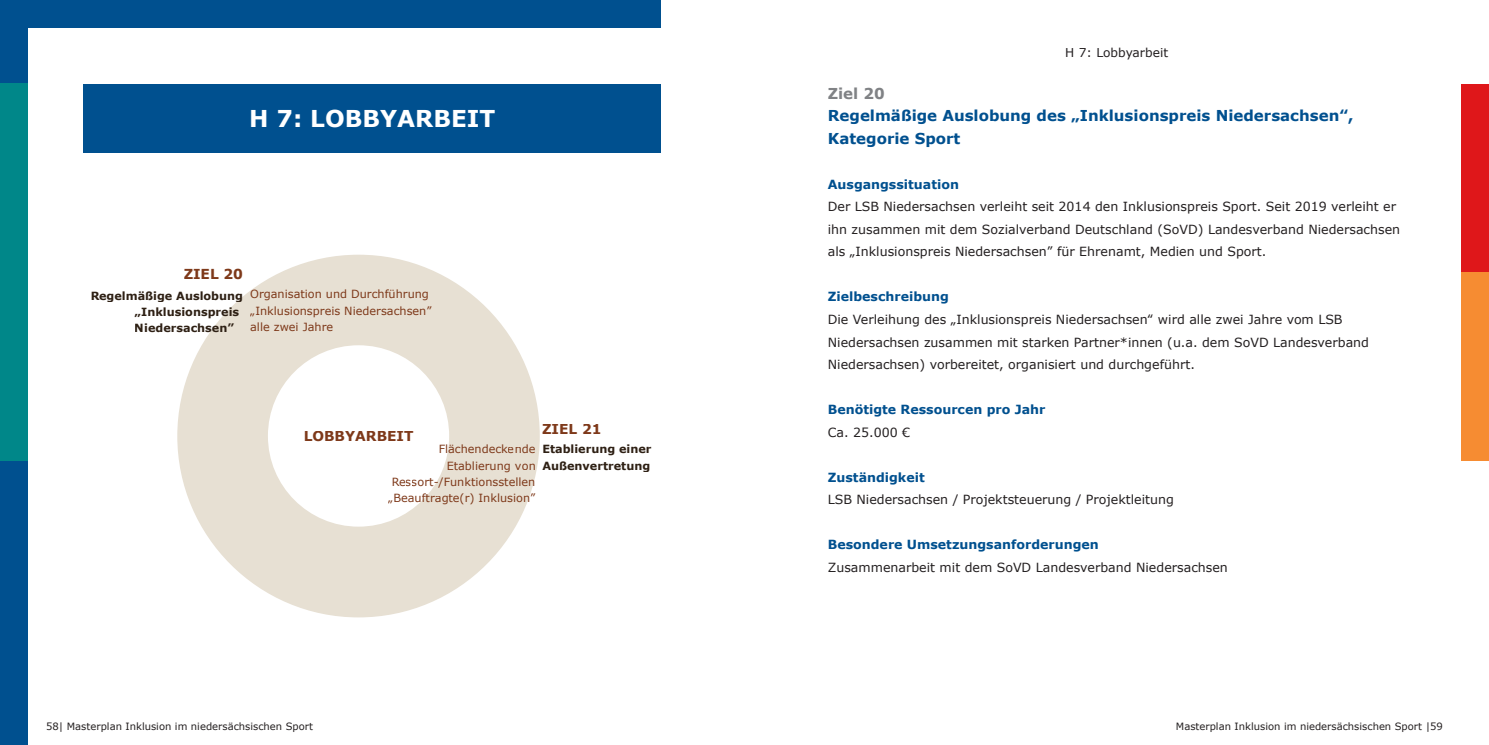
<style>
.page{position:relative;width:1489px;height:745px;background:#fff}
.page>*{position:absolute;margin:0;border:0;box-sizing:border-box;transform-origin:0 0}
.t1{font:700 23.12px "Verdana";color:#fff}
.t2{font:700 15px/22.5px "Verdana";color:#00508f}
.t3{font:700 15px "Verdana";color:#808285}
.t4{font:700 13.75px "Verdana";color:#7e391a}
.t5{font:12.62px/22.5px "Verdana";color:#231f20}
.t6{font:700 12.62px "Verdana";color:#00508f}
.t7{font:12.12px "Verdana";color:#231f20}
.t8{font:11.25px/16.2px "Verdana";color:#7e391a;text-align:right}
.t9{font:700 11.25px/16.2px "Verdana";color:#2e2014}
.t10{font:10px "Verdana";color:#231f20}
.s1{font-style:inherit}
</style>
<div class="page">
<div style="left:0;top:0;width:27px;height:744px;background:#00508f"></div>
<div style="left:0;top:0;width:661px;height:27px;background:#00508f"></div>
<div style="left:0;top:84px;width:27px;height:377px;background:#008789"></div>
<div style="left:1461px;top:84px;width:27px;height:187px;background:#df171a"></div>
<div style="left:1461px;top:272px;width:27px;height:188px;background:#f68c32"></div>
<div style="left:84px;top:84px;width:577px;height:68px;background:#00508f"></div>
<svg style="left:177px;top:254px;width:363px;height:363px;fill:#e7e0d3"></svg>
<h1 class="t1" style="left:249px;top:102px;width:248px">H 7: LOBBYARBEIT</h1>
<p class="t4" style="left:184px;top:264px;width:61px">ZIEL 20</p>
<p class="t8" style="left:250px;top:286px;width:183px;text-align:left">Organisation und Durchführung „Inklusionspreis Niedersachsen” alle zwei Jahre</p>
<p class="t9" style="left:135px;top:287px;width:110px;text-indent:-44px">Regelmäßige Auslobung „Inklusionspreis<br>Niedersachsen”</p>
<p class="t4" style="left:542px;top:419px;width:61px">ZIEL 21</p>
<p class="t9" style="left:542px;top:440px;width:111px">Etablierung einer<br>Au<span class="s1">ß</span>envertretung</p>
<p class="t4" style="left:304px;top:426px;width:111px">LOBBYARBEIT</p>
<p class="t8" style="left:388px;top:441px;width:149px">Flächendeckende<br>Etablierung von<br>Ressort-/Funktionsstellen „Beauftragte(r) Inklusion”</p>
<p class="t7" style="left:1065px;top:44px;width:104px">H 7: Lobbyarbeit</p>
<p class="t3" style="left:827px;top:82px;width:59px">Ziel 20</p>
<p class="t2" style="left:827px;top:104px;width:527px">Regelmäßige Auslobung des „Inklusionspreis Niedersachsen‟,<br>Kategorie Sport</p>
<p class="t6" style="left:827px;top:175px;width:133px">Ausgangssituation</p>
<p class="t5" style="left:827px;top:195px;width:574px">Der LSB Niedersachsen verleiht seit 2014 den Inklusionspreis Sport. Seit 2019 verleiht er ihn zusammen mit dem Sozialverband Deutschland (SoVD) Landesverband Niedersachsen als „Inklusionspreis Niedersachsen” für Ehrenamt, Medien und Sport.</p>
<p class="t6" style="left:827px;top:288px;width:123px">Zielbeschreibung</p>
<p class="t5" style="left:827px;top:308px;width:542px">Die Verleihung des „Inklusionspreis Niedersachsen‟ wird alle zwei Jahre vom LSB<br>Niedersachsen zusammen mit starken Partner*innen (u.a. dem SoVD Landesverband<br>Niedersachsen) vorbereitet, organisiert und durchgeführt.</p>
<p class="t6" style="left:827px;top:400px;width:219px">Benötigte Ressourcen pro Jahr</p>
<p class="t5" style="left:827px;top:420px;width:84px">Ca. 25.000 €</p>
<p class="t6" style="left:827px;top:468px;width:98px">Zuständigkeit</p>
<p class="t5" style="left:827px;top:488px;width:348px">LSB Niedersachsen / Projektsteuerung / Projektleitung</p>
<p class="t6" style="left:827px;top:535px;width:272px">Besondere Umsetzungsanforderungen</p>
<p class="t5" style="left:827px;top:555px;width:401px">Zusammenarbeit mit dem SoVD Landesverband Niedersachsen</p>
<p class="t10" style="left:46px;top:719px;width:268px">58| Masterplan Inklusion im niedersächsischen Sport</p>
<p class="t10" style="left:1175px;top:719px;width:268px">Masterplan Inklusion im niedersächsischen Sport |59</p>
</div>
